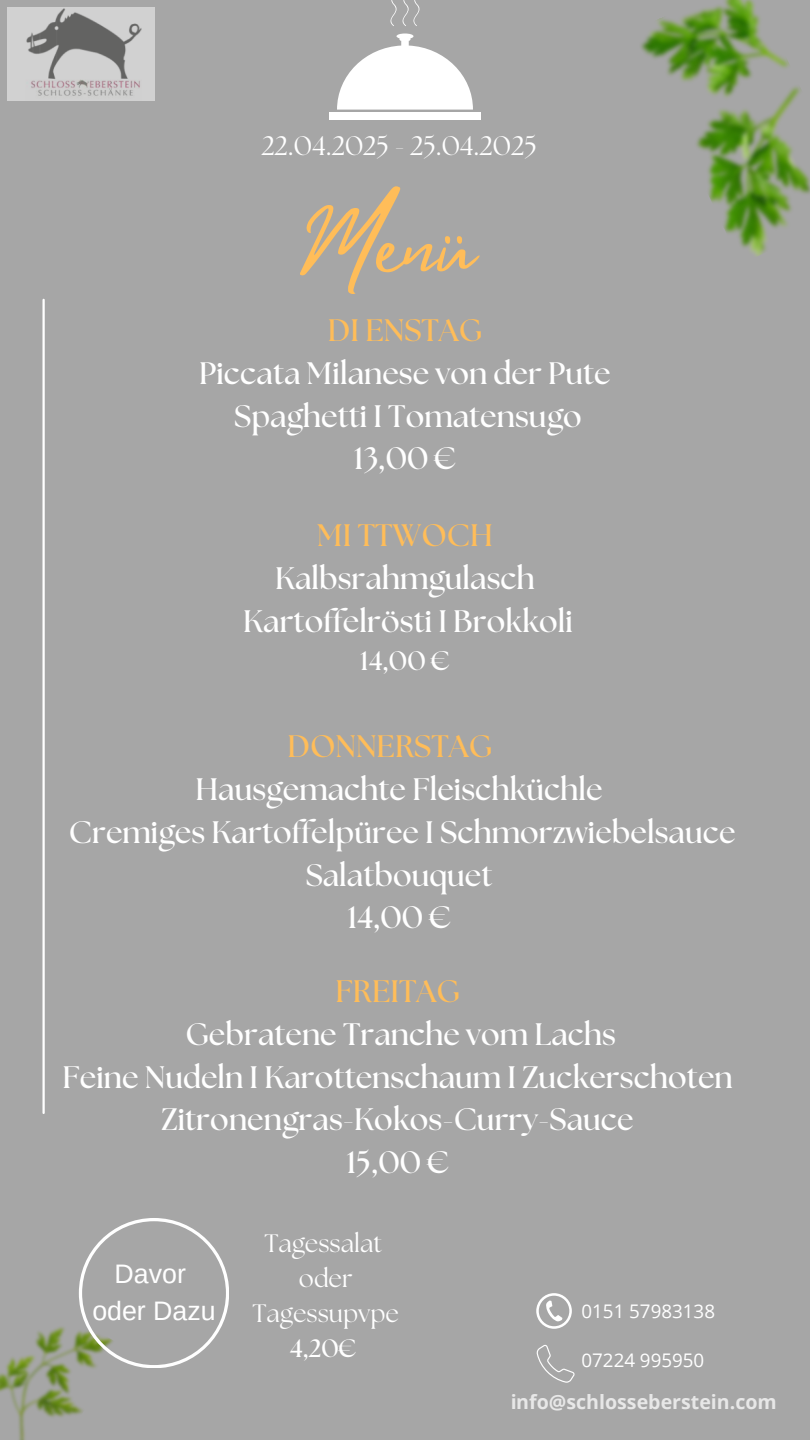
<style>
.page{position:relative;width:810px;height:1440px;background:#a6a6a6}
.page>*{position:absolute;margin:0;border:0;box-sizing:border-box;transform-origin:0 0}
.t1{font:89.3px "Mistrully";color:#ffbd59}
.t2{font:700 31px/42.8px "The Seasons";color:#fff;text-align:center}
.t3{font:700 31px "The Seasons";color:#ffbd59}
.t4{font:26.7px "The Seasons";color:#fff}
.t5{font:26.7px/36.8px "Arimo";color:#fff;text-align:center}
.t6{font:700 26.7px "The Seasons";color:#fff}
.t7{font:25.1px/35px "The Seasons";color:#fff;text-align:center}
.t8{font:700 19.6px "Open Sans";color:#fff}
.t9{font:18.8px "Open Sans";color:#fff}
.s1{color:#ffbd59}
.s2{font-weight:700}
</style>
<div class="page">
<hr style="left:42px;top:300px;width:3px;height:813px;background:#fff">
<div style="left:329px;top:112px;width:152px;height:8px;background:#fff"></div>
<svg style="left:337px;top:33px;width:136px;height:77px"></svg>
<svg style="left:390px;top:0;width:30px;height:26px"></svg>
<img style="left:640px;top:0;width:170px;height:256px">
<img style="left:0;top:1294px;width:93px;height:146px">
<img style="left:8px;top:7px;width:146px;height:93px">
<svg style="left:79px;top:1218px;width:150px;height:150px"></svg>
<svg style="left:536px;top:1293px;width:36px;height:36px"></svg>
<svg style="left:536px;top:1345px;width:39px;height:38px"></svg>
<h2 class="t4" style="left:261px;top:134px;width:277px">22.04.2025 - 25.04.2025</h2>
<h3 class="t1" style="left:303px;top:173px;width:174px">Menü</h3>
<h2 class="t2" style="left:199px;top:311px;width:413px"><span class="s1">DI ENSTAG<br></span>Piccata Milanese von der Pute<br>Spaghetti I Tomatensugo<br>13,00 €</h2>
<h2 class="t2" style="left:243px;top:516px;width:331px"><span class="s1">MI TTWOCH<br></span>Kalbsrahmgulasch<br>Kartoffelrösti I Brokkoli</h2>
<h2 class="t6" style="left:360px;top:649px;width:91px">14,00 €</h2>
<p class="t3" style="left:288px;top:733px;width:206px">DONNERSTAG</p>
<p class="t2" style="left:196px;top:769px;width:409px">Hausgemachte Fleischküchle</p>
<p class="t2" style="left:69px;top:812px;width:668px">Cremiges Kartoffelpüree I Schmorzwiebelsauce</p>
<p class="t2" style="left:306px;top:855px;width:188px">Salatbouquet</p>
<p class="t2" style="left:347px;top:898px;width:105px">14,00 €</p>
<h3 class="t2" style="left:63px;top:971px;width:672px"><span class="s1">FREITAG<br></span>Gebratene Tranche vom Lachs<br>Feine Nudeln I Karottenschaum I Zuckerschoten<br>Zitronengras-Kokos-Curry-Sauce<br>15,00 €</h3>
<h1 class="t5" style="left:92px;top:1256px;width:125px">Davor oder Dazu</h1>
<p class="t7" style="left:253px;top:1228px;width:148px">Tagessalat oder<br>Tagessupvpe<br><span class="s2">4,20€</span></p>
<p class="t9" style="left:581px;top:1298px;width:135px">0151 57983138</p>
<h2 class="t9" style="left:581px;top:1347px;width:124px">07224 995950</h2>
<p class="t8" style="left:510px;top:1388px;width:268px">info@schlosseberstein.com</p>
</div>
